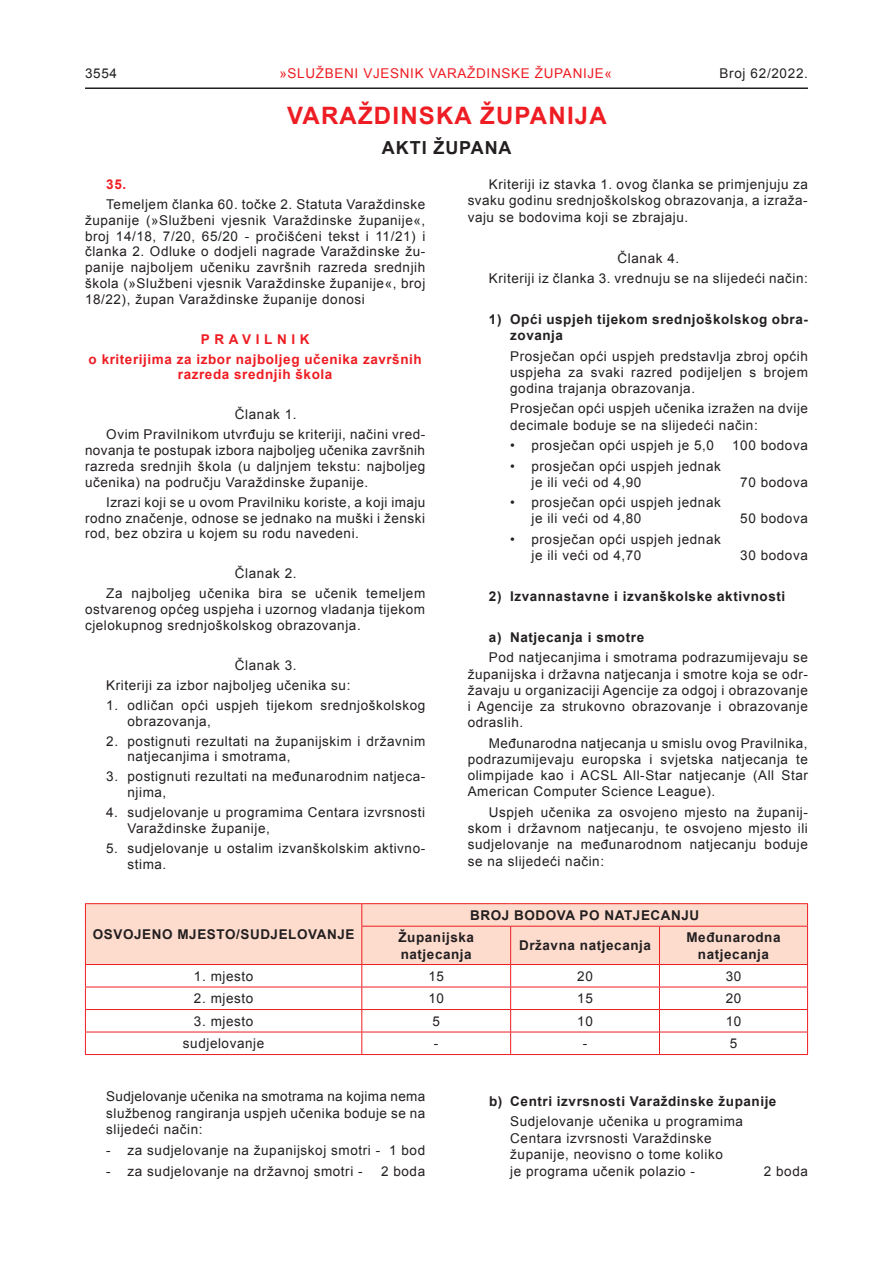
<style>
.page{position:relative;width:893px;height:1263px;background:#fff}
.page>*{position:absolute;margin:0;border:0;box-sizing:border-box;transform-origin:0 0}
.t1{font:700 24px "Arial";letter-spacing:.05em;color:#ee1d23}
.t2{font:700 18px "Arial";letter-spacing:.05em;color:#231f20}
.t3{font:13.5px/15.8px "Arial";letter-spacing:.04em;color:#231f20}
.t4{font:700 13.5px/16.2px "Arial";letter-spacing:.04em;color:#231f20}
.t5{font:700 13.5px/20px "Arial";letter-spacing:.04em;color:#ee1d23;text-align:center}
.t6{font:13.5px "Arial";letter-spacing:.05em;color:#ee1d23}
</style>
<div class="page">
<hr style="left:85px;top:87px;width:723px;height:2px;background:#231f20">
<hr style="left:85px;top:903px;width:277px;height:1px;background:#ee1d23">
<hr style="left:362px;top:903px;width:149px;height:1px;background:#ee1d23">
<hr style="left:511px;top:903px;width:148px;height:1px;background:#ee1d23">
<hr style="left:659px;top:903px;width:149px;height:1px;background:#ee1d23">
<svg style="left:85px;top:904px;width:723px;height:150px"></svg>
<hr style="left:85px;top:1054px;width:277px;height:1px;background:#ee1d23">
<hr style="left:362px;top:1054px;width:149px;height:1px;background:#ee1d23">
<hr style="left:511px;top:1054px;width:148px;height:1px;background:#ee1d23">
<hr style="left:659px;top:1054px;width:149px;height:1px;background:#ee1d23">
<p class="t3" style="left:85px;top:65px;width:34px">3554</p>
<p class="t6" style="left:279px;top:64px;width:334px">»SLUŽBENI VJESNIK VARAŽDINSKE ŽUPANIJE«</p>
<p class="t3" style="left:719px;top:65px;width:90px">Broj 62/2022.</p>
<h1 class="t1" style="left:287px;top:99px;width:321px">VARAŽDINSKA ŽUPANIJA</h1>
<h2 class="t2" style="left:382px;top:135px;width:131px">AKTI ŽUPANA</h2>
<p class="t5" style="left:106px;top:175px;width:21px">35.</p>
<p class="t3" style="left:85px;top:197px;width:342px;text-align:justify;text-indent:21px">Temeljem članka 60. točke 2. Statuta Varaždinske županije (»Službeni vjesnik Varaždinske županije«, broj 14/18, 7/20, 65/20 - pročišćeni tekst i 11/21) i članka 2. Odluke o dodjeli nagrade Varaždinske žu&shy;panije najboljem učeniku završnih razreda srednjih škola (»Službeni vjesnik Varaždinske županije«, broj 18/22), župan Varaždinske županije donosi</p>
<p class="t5" style="left:89px;top:329px;width:335px">PRAVILNIK<br>o kriterijima za izbor najboljeg učenika završnih</p>
<p class="t5" style="left:178px;top:365px;width:156px">razreda srednjih škola</p>
<p class="t3" style="left:106px;top:405px;width:321px;line-height:20px;text-align:center">Članak 1.<br>Ovim Pravilnikom utvrđuju se kriteriji, načini vred-</p>
<p class="t3" style="left:85px;top:443px;width:342px;text-align:justify">novanja te postupak izbora najboljeg učenika završnih razreda srednjih škola (u daljnjem tekstu: najboljeg učenika) na području Varaždinske županije.</p>
<p class="t3" style="left:85px;top:494px;width:342px;text-align:justify;text-indent:21px">Izrazi koji se u ovom Pravilniku koriste, a koji imaju rodno značenje, odnose se jednako na muški i ženski rod, bez obzira u kojem su rodu navedeni.</p>
<p class="t3" style="left:106px;top:564px;width:321px;line-height:20px;text-align:center">Članak 2.<br>Za najboljeg učenika bira se učenik temeljem</p>
<p class="t3" style="left:85px;top:601px;width:341px">ostvarenog općeg uspjeha i uzornog vladanja tijekom cjelokupnog srednjoškolskog obrazovanja.</p>
<p class="t3" style="left:106px;top:655px;width:246px;line-height:20px;text-indent:129px">Članak 3.<br>Kriteriji za izbor najboljeg učenika su:</p>
<p class="t3" style="left:128px;top:697px;width:299px;text-indent:-21px">1. odličan opći uspjeh tijekom srednjoškolskog obrazovanja,</p>
<p class="t3" style="left:128px;top:733px;width:299px;text-indent:-21px">2. postignuti rezultati na županijskim i državnim natjecanjima i smotrama,</p>
<p class="t3" style="left:128px;top:769px;width:299px;text-indent:-21px">3. postignuti rezultati na međunarodnim natjeca&shy;njima,</p>
<p class="t3" style="left:127px;top:805px;width:299px;text-indent:-21px">4. sudjelovanje u programima Centara izvrsnosti<br>Varaždinske županije,</p>
<p class="t3" style="left:127px;top:840px;width:299px;line-height:16.5px;text-indent:-21px">5. sudjelovanje u ostalim izvanškolskim aktivno&shy;stima.</p>
<p class="t3" style="left:468px;top:177px;width:342px;line-height:16.2px;text-align:justify;text-indent:21px">Kriteriji iz stavka 1. ovog članka se primjenjuju za svaku godinu srednjoškolskog obrazovanja, a izraža&shy;vaju se bodovima koji se zbrajaju.</p>
<p class="t3" style="left:489px;top:248px;width:320px;line-height:20.4px;text-align:center">Članak 4.<br>Kriteriji iz članka 3. vrednuju se na slijedeći način:</p>
<p class="t4" style="left:510px;top:311px;width:299px;text-indent:-21px">1) Opći uspjeh tijekom srednjoškolskog obra&shy;zovanja</p>
<p class="t3" style="left:510px;top:348px;width:299px;line-height:16.2px;text-align:justify">Prosječan opći uspjeh predstavlja zbroj općih uspjeha za svaki razred podijeljen s brojem godina trajanja obrazovanja.</p>
<p class="t3" style="left:510px;top:401px;width:299px;line-height:16.2px">Prosječan opći uspjeh učenika izražen na dvije decimale boduje se na slijedeći način:</p>
<p class="t3" style="left:510px;top:438px;width:205px">• prosječan opći uspjeh je 5,0</p>
<p class="t3" style="left:732px;top:438px;width:77px">100 bodova</p>
<p class="t3" style="left:531px;top:458px;width:191px;line-height:16.2px;text-indent:-21px">• prosječan opći uspjeh jednak je ili veći od 4,90</p>
<p class="t3" style="left:740px;top:474px;width:69px">70 bodova</p>
<p class="t3" style="left:531px;top:494px;width:191px;line-height:16.2px;text-indent:-21px">• prosječan opći uspjeh jednak je ili veći od 4,80</p>
<p class="t3" style="left:740px;top:511px;width:69px">50 bodova</p>
<p class="t3" style="left:531px;top:531px;width:191px;line-height:16.2px;text-indent:-21px">• prosječan opći uspjeh jednak je ili veći od 4,70</p>
<p class="t3" style="left:740px;top:548px;width:69px">30 bodova</p>
<p class="t4" style="left:489px;top:588px;width:298px">2) Izvannastavne i izvanškolske aktivnosti</p>
<p class="t4" style="left:489px;top:629px;width:157px">a) Natjecanja i smotre</p>
<p class="t3" style="left:468px;top:650px;width:342px;line-height:16.2px;text-align:justify;text-indent:21px">Pod natjecanjima i smotrama podrazumijevaju se županijska i državna natjecanja i smotre koja se odr&shy;žavaju u organizaciji Agencije za odgoj i obrazovanje i Agencije za strukovno obrazovanje i obrazovanje odraslih.</p>
<p class="t3" style="left:468px;top:735px;width:342px;line-height:16.2px;text-align:justify;text-indent:21px">Međunarodna natjecanja u smislu ovog Pravilnika, podrazumijevaju europska i svjetska natjecanja te olimpijade kao i ACSL All-Star natjecanje (All Star American Computer Science League).</p>
<p class="t3" style="left:468px;top:804px;width:342px;line-height:16.4px;text-align:justify;text-indent:21px">Uspjeh učenika za osvojeno mjesto na županij&shy;skom i državnom natjecanju, te osvojeno mjesto ili sudjelovanje na međunarodnom natjecanju boduje se na slijedeći način:</p>
<p class="t4" style="left:93px;top:926px;width:263px">OSVOJENO MJESTO/SUDJELOVANJE</p>
<p class="t4" style="left:398px;top:904px;width:302px;line-height:22.2px;text-indent:72px">BROJ BODOVA PO NATJECANJU<br>Županijska</p>
<p class="t4" style="left:401px;top:946px;width:73px">natjecanja</p>
<p class="t4" style="left:519px;top:938px;width:133px">Državna natjecanja</p>
<p class="t4" style="left:686px;top:929px;width:96px;text-align:center">Međunarodna natjecanja</p>
<p class="t3" style="left:194px;top:968px;width:61px">1. mjesto</p>
<p class="t3" style="left:428px;top:968px;width:17px">15</p>
<p class="t3" style="left:577px;top:968px;width:17px">20</p>
<p class="t3" style="left:726px;top:968px;width:17px">30</p>
<p class="t3" style="left:194px;top:991px;width:61px">2. mjesto</p>
<p class="t3" style="left:428px;top:991px;width:17px">10</p>
<p class="t3" style="left:577px;top:991px;width:17px">15</p>
<p class="t3" style="left:726px;top:991px;width:17px">20</p>
<p class="t3" style="left:194px;top:1013px;width:61px">3. mjesto</p>
<p class="t3" style="left:432px;top:1013px;width:9px">5</p>
<p class="t3" style="left:577px;top:1013px;width:17px">10</p>
<p class="t3" style="left:726px;top:1013px;width:17px">10</p>
<p class="t3" style="left:183px;top:1036px;width:83px">sudjelovanje</p>
<p class="t3" style="left:434px;top:1036px;width:6px">-</p>
<p class="t3" style="left:583px;top:1036px;width:6px">-</p>
<p class="t3" style="left:730px;top:1036px;width:9px">5</p>
<p class="t3" style="left:106px;top:1088px;width:321px;line-height:16.5px;text-align:justify">Sudjelovanje učenika na smotrama na kojima nema službenog rangiranja uspjeh učenika boduje se na slijedeći način:</p>
<p class="t3" style="left:106px;top:1142px;width:320px">- za sudjelovanje na županijskoj smotri - 1 bod</p>
<p class="t3" style="left:106px;top:1163px;width:258px">- za sudjelovanje na državnoj smotri -</p>
<p class="t3" style="left:381px;top:1163px;width:46px">2 boda</p>
<p class="t4" style="left:489px;top:1093px;width:289px">b) Centri izvrsnosti Varaždinske županije</p>
<p class="t3" style="left:510px;top:1113px;width:234px;line-height:16.5px">Sudjelovanje učenika u programima<br>Centara izvrsnosti Varaždinske županije, neovisno o tome koliko<br>je programa učenik polazio -</p>
<p class="t3" style="left:764px;top:1163px;width:46px">2 boda</p>
</div>
